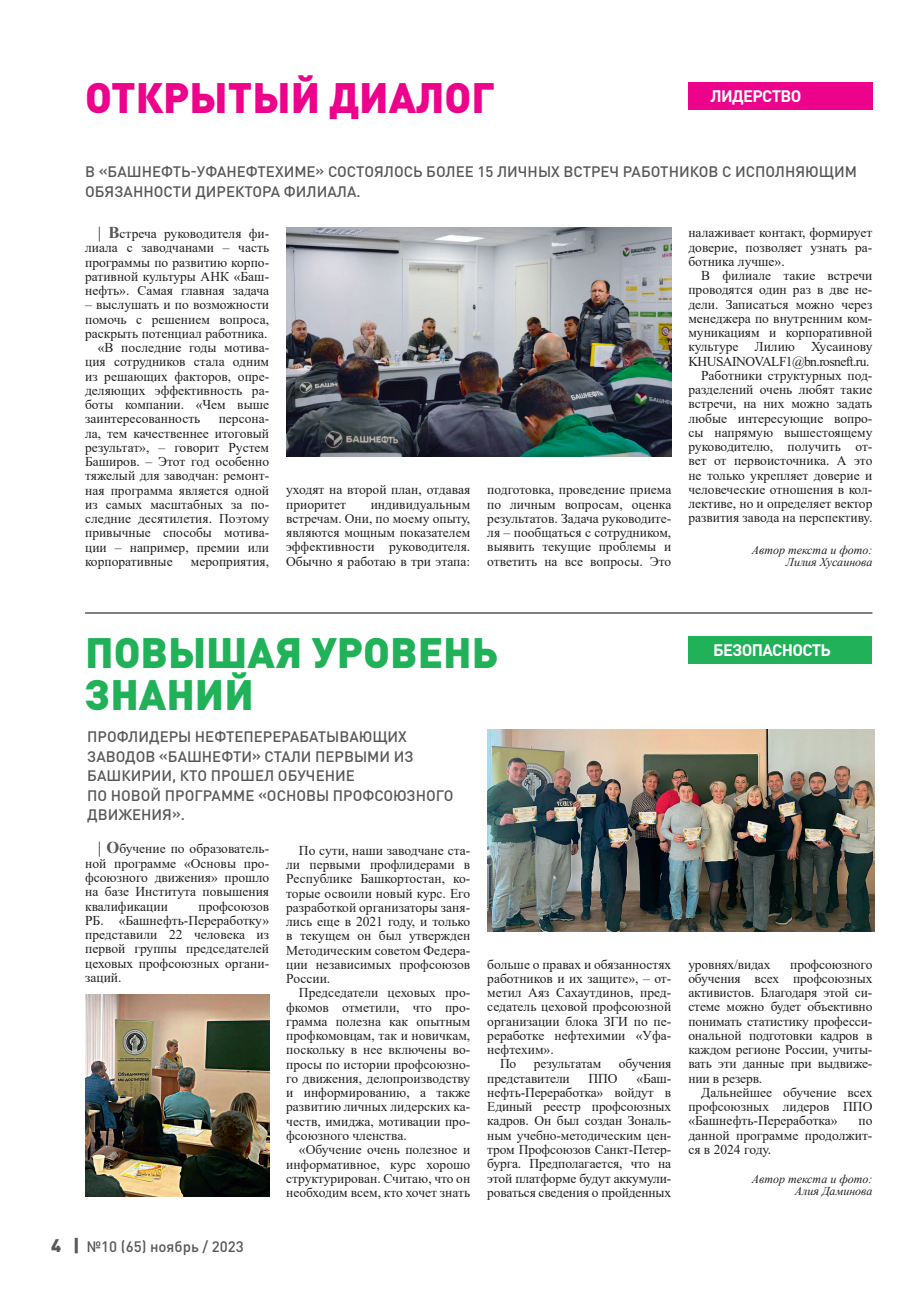
<style>
.page{position:relative;width:915px;height:1306px;background:#fff}
.page>*{position:absolute;margin:0;border:0;box-sizing:border-box;transform-origin:0 0}
.ЗАГОЛОВОК{font:900 42px/42px "DIN Pro";color:#21b259}
.ЗАГОЛОВОК-2{font:900 42px "DIN Pro";color:#ed028c}
.подзаголовок{font:700 16.5px "DIN Pro";letter-spacing:-.04em;color:#fff}
._1_абзац{font:500 15px/19.5px "DIN Pro";color:#57585a}
.текст{font:13.5px/14.2px "Times New Roman";color:#231f20;text-align:justify}
.Авторы{font:italic 12px "Times New Roman";color:#231f20}
.s1{font-weight:700;font-size:16.5px;color:#57585a}
.s2{font-weight:900;font-size:18px}
</style>
<div class="page">
<div style="left:688px;top:636px;width:183px;height:27px;background:#21b259"></div>
<img style="left:487px;top:729px;width:387px;height:202px">
<hr style="left:85px;top:612px;width:787px;height:1px;background:#57585a">
<div style="left:687px;top:82px;width:185px;height:27px;background:#ed028c"></div>
<img style="left:286px;top:228px;width:385px;height:228px">
<img style="left:85px;top:994px;width:184px;height:202px">
<p class="ЗАГОЛОВОК-2" style="left:85px;top:69px;width:411px">ОТКРЫТЫЙ ДИАЛОГ</p>
<p class="подзаголовок" style="left:710px;top:85px;width:92px">ЛИДЕРСТВО</p>
<p class="_1_абзац" style="left:85px;top:162px;width:773px">В «БАШНЕФТЬ-УФАНЕФТЕХИМЕ» СОСТОЯЛОСЬ БОЛЕЕ 15 ЛИЧНЫХ ВСТРЕЧ РАБОТНИКОВ С ИСПОЛНЯЮЩИМ<br>ОБЯЗАННОСТИ ДИРЕКТОРА ФИЛИАЛА.</p>
<p class="текст" style="left:85px;top:226px;width:185px;text-indent:13px"><span class="s1">| В</span>стреча руководителя фи&shy;лиала с заводчанами – часть программы по развитию корпо&shy;ративной культуры АНК «Баш&shy;нефть». Самая главная задача</p>
<p class="текст" style="left:85px;top:297px;width:185px">– выслушать и по возможности помочь с решением вопроса, раскрыть потенциал работника.</p>
<p class="текст" style="left:85px;top:340px;width:185px;text-indent:13px">«В последние годы мотива&shy;ция сотрудников стала одним из решающих факторов, опре&shy;деляющих эффективность ра&shy;боты компании. «Чем выше заинтересованность</p>
<p class="текст" style="left:85px;top:411px;width:185px;text-indent:133px">персона&shy;ла, тем качественнее итоговый результат», – говорит Рустем Баширов. – Этот год особенно тяжелый для заводчан: ремонт&shy;ная программа является одной из самых масштабных за по&shy;следние десятилетия. Поэтому привычные способы мотива&shy;ции – например, премии или корпоративные</p>
<p class="текст" style="left:191px;top:554px;width:80px">мероприятия,</p>
<p class="текст" style="left:286px;top:482px;width:185px">уходят на второй план, отдавая приоритет</p>
<p class="текст" style="left:286px;top:496px;width:185px;text-indent:84px">индивидуальным встречам. Они, по моему опыту, являются мощным показателем эффективности руководителя.<br>Обычно я работаю в три этапа:</p>
<p class="текст" style="left:487px;top:482px;width:185px">подготовка, проведение приема по личным вопросам, оценка результатов. Задача руководите&shy;ля – пообщаться с сотрудником, выявить текущие проблемы и ответить на все вопросы. Это</p>
<p class="текст" style="left:688px;top:225px;width:185px">налаживает контакт, формирует доверие, позволяет узнать ра&shy;ботника лучше».</p>
<p class="текст" style="left:688px;top:268px;width:185px;text-indent:13px">В филиале такие встречи проводятся один раз в две не&shy;дели. Записаться можно через менеджера по внутренним ком&shy;муникациям и корпоративной культуре Лилию Хусаинову KHUSAINOVALF1@bn.rosneft.ru.</p>
<p class="текст" style="left:688px;top:368px;width:185px;text-indent:13px">Работники структурных под&shy;разделений очень любят такие встречи, на них можно задать любые интересующие вопро&shy;сы напрямую вышестоящему руководителю, получить от&shy;вет от первоисточника. А это не только укрепляет доверие и человеческие отношения в кол&shy;лективе, но и определяет вектор развития завода на перспективу.</p>
<p class="Авторы" style="left:751px;top:541px;width:122px">Автор текста и фото:</p>
<p class="Авторы" style="left:785px;top:553px;width:88px">Лилия Хусаинова</p>
<p class="ЗАГОЛОВОК" style="left:85px;top:630px;width:414px">ПОВЫШАЯ УРОВЕНЬ<br>ЗНАНИЙ</p>
<p class="_1_абзац" style="left:87px;top:726px;width:368px">ПРОФЛИДЕРЫ НЕФТЕПЕРЕРАБАТЫВАЮЩИХ<br>ЗАВОДОВ «БАШНЕФТИ» СТАЛИ ПЕРВЫМИ ИЗ<br>БАШКИРИИ, КТО ПРОШЕЛ ОБУЧЕНИЕ<br>ПО НОВОЙ ПРОГРАММЕ «ОСНОВЫ ПРОФСОЮЗНОГО<br>ДВИЖЕНИЯ».</p>
<p class="текст" style="left:85px;top:841px;width:185px;text-indent:13px"><span class="s1">| О</span>бучение по образователь&shy;ной программе «Основы про&shy;фсоюзного движения» прошло на базе Института повышения квалификации</p>
<p class="текст" style="left:85px;top:898px;width:185px;text-indent:113px">профсоюзов РБ. «Башнефть-Переработку» представили 22 человека из первой группы председателей цеховых профсоюзных органи&shy;заций.</p>
<p class="_1_абзац" style="left:51px;top:1235px;width:194px"><span class="s2">4 |</span> №10 (65) ноябрь / 2023</p>
<p class="текст" style="left:286px;top:842px;width:185px;text-indent:13px">По сути, наши заводчане ста&shy;ли первыми профлидерами в Республике Башкортостан, ко&shy;торые освоили новый курс. Его разработкой организаторы заня&shy;лись еще в 2021 году, и только в текущем он был утвержден Методическим советом Федера&shy;ции независимых профсоюзов России.</p>
<p class="текст" style="left:286px;top:985px;width:185px;text-indent:13px">Председатели цеховых про&shy;фкомов отметили, что про&shy;грамма полезна как опытным профкомовцам, так и новичкам, поскольку в нее включены во&shy;просы по истории профсоюзно&shy;го движения, делопроизводству и информированию, а также развитию личных лидерских ка&shy;честв, имиджа, мотивации про&shy;фсоюзного членства.</p>
<p class="текст" style="left:286px;top:1142px;width:185px;text-indent:13px">«Обучение очень полезное и информативное, курс хорошо структурирован. Считаю, что он необходим всем, кто хочет знать</p>
<p class="текст" style="left:487px;top:956px;width:185px">больше о правах и обязанностях работников и их защите», – от&shy;метил Аяз Сахаутдинов, пред&shy;седатель цеховой профсоюзной организации блока ЗГИ по пе&shy;реработке нефтехимии «Уфа&shy;нефтехим».</p>
<p class="текст" style="left:500px;top:1056px;width:18px">По</p>
<p class="текст" style="left:533px;top:1056px;width:69px">результатам</p>
<p class="текст" style="left:618px;top:1056px;width:54px">обучения</p>
<p class="текст" style="left:487px;top:1070px;width:84px">представители</p>
<p class="текст" style="left:588px;top:1070px;width:30px">ППО</p>
<p class="текст" style="left:487px;top:1070px;width:185px;text-indent:149px">«Баш&shy;нефть-Переработка» войдут в Единый реестр профсоюзных кадров. Он был создан Зональ&shy;ным учебно-методическим цен&shy;тром Профсоюзов Санкт-Петер&shy;бурга. Предполагается, что на этой платформе будут аккумули&shy;роваться сведения о пройденных</p>
<p class="подзаголовок" style="left:712px;top:639px;width:119px">БЕЗОПАСНОСТЬ</p>
<p class="текст" style="left:688px;top:956px;width:84px">уровнях/видах</p>
<p class="текст" style="left:688px;top:956px;width:185px;text-indent:102px">профсоюзного обучения всех профсоюзных активистов. Благодаря этой си&shy;стеме можно будет объективно понимать статистику професси&shy;ональной подготовки кадров в каждом регионе России, учиты&shy;вать эти данные при выдвиже&shy;нии в резерв.</p>
<p class="текст" style="left:688px;top:1084px;width:185px;text-indent:13px">Дальнейшее обучение всех профсоюзных лидеров ППО «Башнефть-Переработка»</p>
<p class="текст" style="left:688px;top:1113px;width:185px;text-indent:170px">по данной программе продолжит&shy;ся в 2024 году.</p>
<p class="Авторы" style="left:751px;top:1170px;width:122px">Автор текста и фото:</p>
<p class="Авторы" style="left:794px;top:1182px;width:79px">Алия Даминова</p>
</div>
